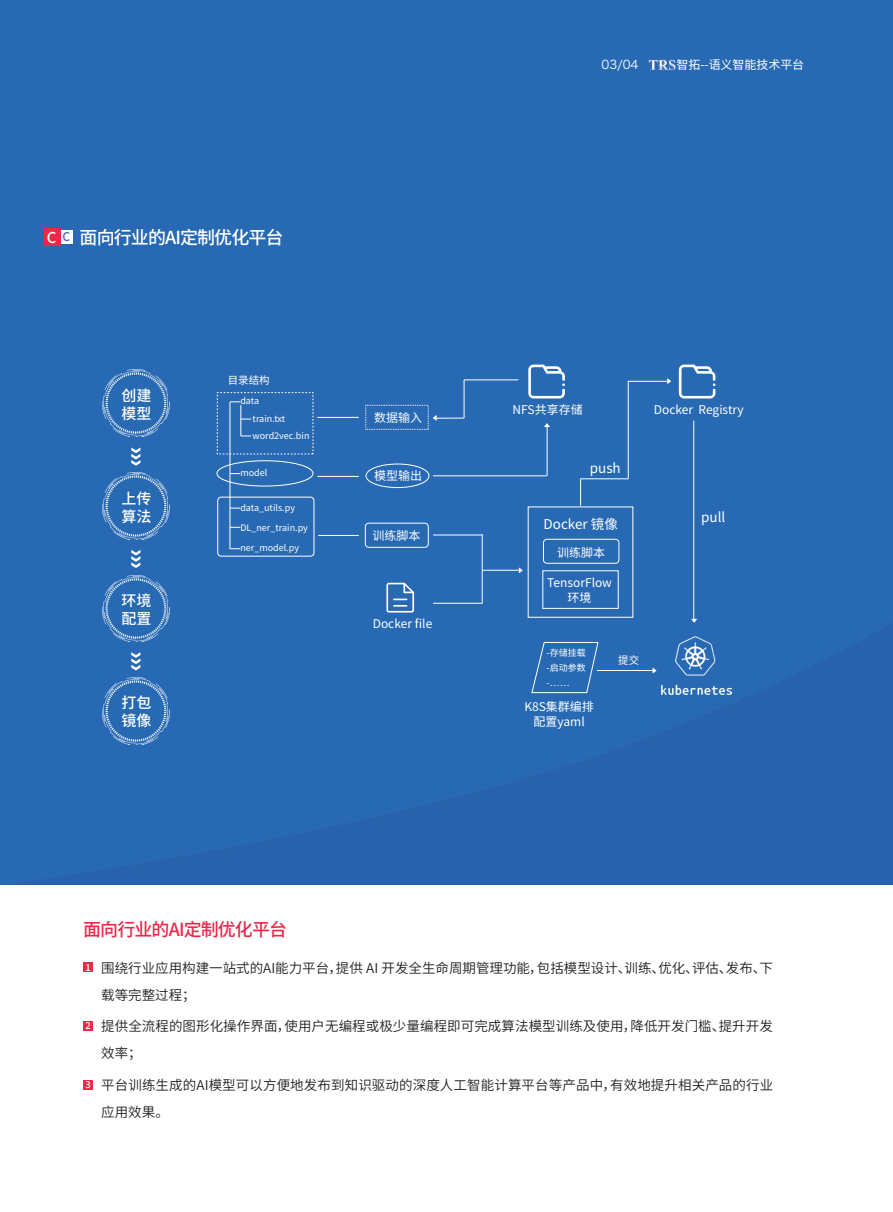
<style>
.page{position:relative;width:893px;height:1212px;background:#fff}
.page>*{position:absolute;margin:0;border:0;box-sizing:border-box;transform-origin:0 0}
.t1{font:500 18px "Source Han Sans SC";letter-spacing:-.05em;color:#fff}
.t2{font:500 18px "Source Han Sans SC";letter-spacing:-.05em;color:#ed274a}
.t3{font:500 15px/18px "Source Han Sans SC";color:#fff}
.t4{font:13.5px/27px "Source Han Sans SC";letter-spacing:.005em;color:#231f20}
.t5{font:13.5px "Source Han Sans SC";color:#fff}
.t6{font:12px/15px "Source Han Sans SC";color:#fff;text-align:center}
.t7{font:12px "Hiragino Sans GB W3";color:#fff}
.t8{font:10.5px "Source Han Sans SC";color:#fff}
.t9{font:500 9.3px "Source Han Sans SC";color:#fff}
.t10{font:9px/17.1px "Source Han Sans SC";color:#fff}
.s1{font-size:15px}
.s2{font-size:12px;color:#4364af}
</style>
<div class="page">
<div style="left:0;top:0;width:893px;height:884px;background:#2869b3"></div>
<div style="left:59px;top:230px;width:13px;height:13px;background:#fff"></div>
<div style="left:44px;top:228px;width:17px;height:17px;background:#ed274a"></div>
<svg style="left:519px;top:568px;width:4px;height:5px"></svg>
<svg style="left:667px;top:378px;width:4px;height:6px"></svg>
<svg style="left:544px;top:423px;width:6px;height:4px"></svg>
<hr style="left:230px;top:402px;width:1px;height:147px;background:#fff">
<hr style="left:241px;top:405px;width:1px;height:31px;background:#fff">
<div style="left:217px;top:460px;width:96px;height:26px;border:1px solid #fff;border-radius:50%"></div>
<div style="left:366px;top:464px;width:63px;height:24px;border:1px solid #fff;border-radius:50%"></div>
<div style="left:217px;top:497px;width:97px;height:59px;border:1px solid #fff;border-radius:4px"></div>
<div style="left:365px;top:523px;width:64px;height:25px;border:1px solid #fff;border-radius:4px"></div>
<hr style="left:317px;top:417px;width:42px;height:1px;background:#fff">
<hr style="left:317px;top:476px;width:42px;height:1px;background:#fff">
<hr style="left:318px;top:535px;width:41px;height:1px;background:#fff">
<svg style="left:528px;top:365px;width:37px;height:33px"></svg>
<svg style="left:679px;top:365px;width:36px;height:33px"></svg>
<svg style="left:433px;top:415px;width:31px;height:6px"></svg>
<hr style="left:464px;top:380px;width:1px;height:38px;background:#fff">
<hr style="left:547px;top:425px;width:1px;height:51px;background:#fff">
<hr style="left:628px;top:381px;width:1px;height:98px;background:#fff">
<hr style="left:693px;top:421px;width:1px;height:199px;background:#fff">
<svg style="left:580px;top:479px;width:1px;height:27px"></svg>
<hr style="left:482px;top:534px;width:1px;height:69px;background:#fff">
<hr style="left:464px;top:379px;width:54px;height:1px;background:#fff">
<hr style="left:433px;top:475px;width:114px;height:1px;background:#fff">
<hr style="left:580px;top:478px;width:48px;height:1px;background:#fff">
<hr style="left:628px;top:381px;width:40px;height:1px;background:#fff">
<hr style="left:433px;top:535px;width:49px;height:1px;background:#fff">
<hr style="left:482px;top:570px;width:37px;height:1px;background:#fff">
<div style="left:543px;top:539px;width:76px;height:25px;border:1px solid #fff;border-radius:4px"></div>
<svg style="left:386px;top:583px;width:28px;height:16px"></svg>
<img style="left:102px;top:370px;width:67px;height:67px">
<img style="left:102px;top:473px;width:67px;height:67px">
<img style="left:104px;top:575px;width:64px;height:24px">
<svg style="left:131px;top:447px;width:9px;height:19px"></svg>
<svg style="left:131px;top:550px;width:9px;height:18px"></svg>
<div style="left:83px;top:962px;width:10px;height:10px;background:#ed2a47"></div>
<div style="left:83px;top:1021px;width:10px;height:9px;background:#ed2a47"></div>
<div style="left:83px;top:1080px;width:10px;height:9px;background:#ed2a47"></div>
<img style="left:102px;top:599px;width:630px;height:146px">
<img style="left:649px;top:60px;width:26px;height:10px">
<h1 class="t1" style="left:47px;top:227px;width:238px"><span class="s1">C</span> <span class="s2">C</span> 面向行业的AI定制优化平台</h1>
<p class="t3" style="left:121px;top:387px;width:31px">创建模型</p>
<p class="t3" style="left:121px;top:489px;width:31px">上传算法</p>
<p class="t3" style="left:121px;top:591px;width:31px">环境配置</p>
<p class="t3" style="left:121px;top:694px;width:31px">打包镜像</p>
<p class="t8" style="left:228px;top:374px;width:43px">目录结构</p>
<p class="t10" style="left:253px;top:393px;width:58px;text-indent:-12px">data<br>train.txt word2vec.bin</p>
<p class="t10" style="left:240px;top:465px;width:28px">model</p>
<p class="t10" style="left:240px;top:499px;width:56px">data_utils.py</p>
<p class="t10" style="left:240px;top:519px;width:69px">DL_ner_train.py</p>
<p class="t10" style="left:240px;top:539px;width:60px">ner_model.py</p>
<p class="t6" style="left:374px;top:410px;width:49px">数据输入</p>
<p class="t6" style="left:374px;top:468px;width:49px">模型输出</p>
<p class="t6" style="left:372px;top:528px;width:49px">训练脚本</p>
<p class="t6" style="left:373px;top:617px;width:61px">Docker file</p>
<p class="t7" style="left:602px;top:57px;width:39px">03/04</p>
<p class="t6" style="left:677px;top:57px;width:129px">智拓--语义智能技术平台</p>
<p class="t6" style="left:512px;top:403px;width:72px">NFS共享存储</p>
<p class="t6" style="left:654px;top:403px;width:91px">Docker Registry</p>
<p class="t5" style="left:590px;top:461px;width:33px">push</p>
<p class="t5" style="left:544px;top:517px;width:76px">Docker 镜像</p>
<p class="t6" style="left:557px;top:545px;width:49px">训练脚本</p>
<p class="t6" style="left:547px;top:576px;width:66px">TensorFlow环境</p>
<p class="t10" style="left:547px;top:645px;width:41px;line-height:15px;text-align:justify">-存储挂载-启动参数-……</p>
<p class="t6" style="left:524px;top:699px;width:71px">K8S集群编排配置yaml</p>
<p class="t8" style="left:618px;top:654px;width:22px">提交</p>
<p class="t5" style="left:701px;top:510px;width:26px">pull</p>
<h1 class="t2" style="left:83px;top:919px;width:205px">面向行业的AI定制优化平台</h1>
<p class="t9" style="left:85px;top:962px;width:7px">1</p>
<p class="t4" style="left:101px;top:954px;width:673px">围绕行业应用构建一站式的AI能力平台，提供 AI 开发全生命周期管理功能，包括模型设计、训练、优化、评估、发布、下载等完整过程；</p>
<p class="t4" style="left:101px;top:1013px;width:673px">提供全流程的图形化操作界面，使用户无编程或极少量编程即可完成算法模型训练及使用，降低开发门槛、提升开发效率；</p>
<p class="t4" style="left:101px;top:1071px;width:674px">平台训练生成的AI模型可以方便地发布到知识驱动的深度人工智能计算平台等产品中，有效地提升相关产品的行业应用效果。</p>
<p class="t9" style="left:85px;top:1020px;width:7px">2</p>
<p class="t9" style="left:85px;top:1079px;width:7px">3</p>
</div>
